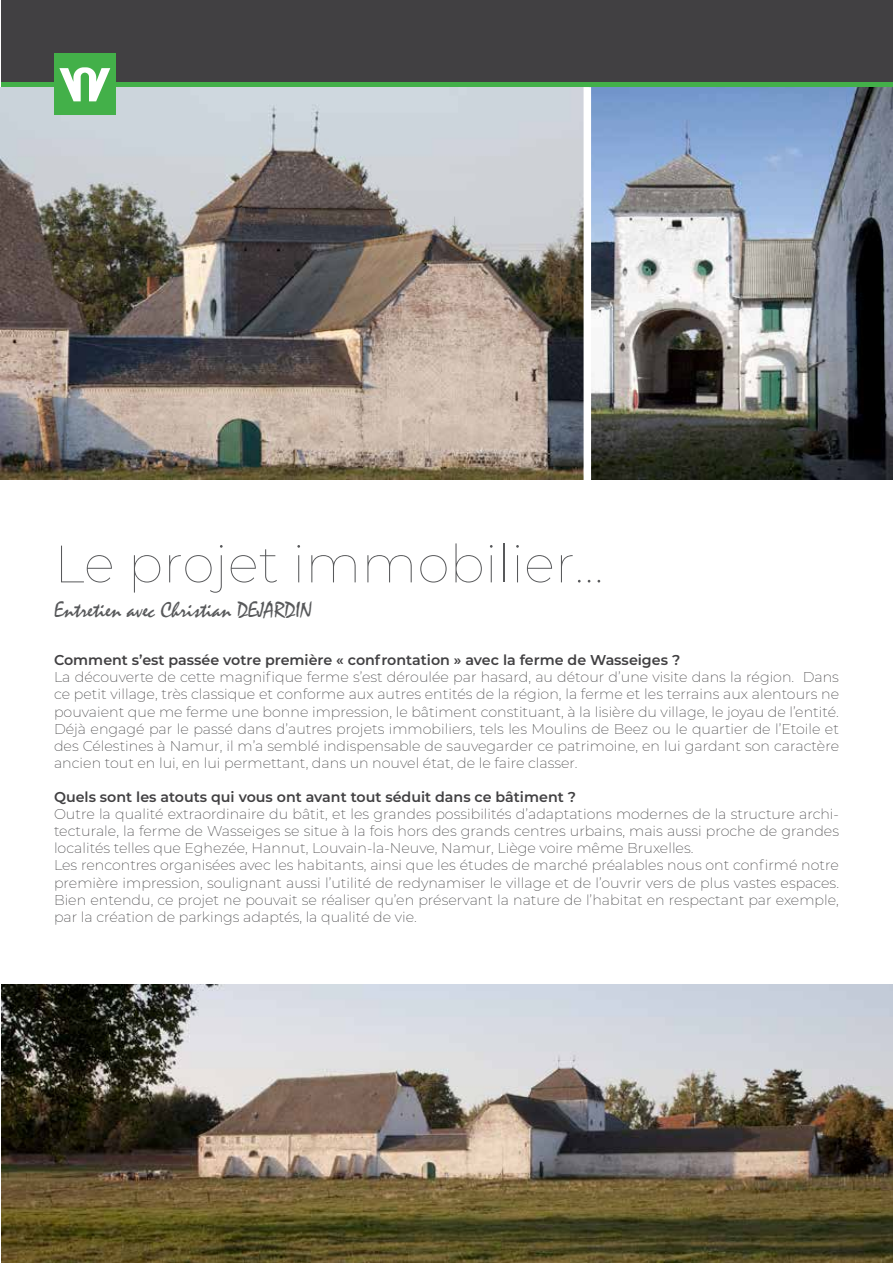
<style>
.page{position:relative;width:893px;height:1263px;background:#fff}
.page>*{position:absolute;margin:0;border:0;box-sizing:border-box;transform-origin:0 0}
.t1{font:100 52.5px "Montserrat";color:#58595b}
.t2{font:22.5px "Mistral";color:#58595b}
.t3{font:200 14.25px/17.1px "Montserrat";color:#414042;text-align:justify}
.t4{font:600 14.25px "Montserrat";color:#414042}
</style>
<div class="page">
<img style="left:0;top:87px;width:893px;height:392px">
<div style="left:2px;top:0;width:891px;height:83px;background:#414042"></div>
<hr style="left:2px;top:83px;width:891px;height:4px;background:#43b049">
<div style="left:54px;top:53px;width:62px;height:61px;background:#43b049"></div>
<svg style="left:59px;top:67px;width:51px;height:34px"></svg>
<img style="left:2px;top:984px;width:891px;height:279px">
<div style="left:584px;top:87px;width:7px;height:410px;background:#fff"></div>
<h1 class="t1" style="left:54px;top:529px;width:551px">Le projet immobilier…</h1>
<h2 class="t2" style="left:54px;top:597px;width:259px">Entretien avec Christian DEJARDIN</h2>
<p class="t4" style="left:54px;top:650px;width:628px">Comment s’est passée votre première « confrontation » avec la ferme de Wasseiges ?</p>
<p class="t3" style="left:54px;top:668px;width:787px">La découverte de cette magnifique ferme s’est déroulée par hasard, au détour d’une visite dans la région. Dans ce petit village, très classique et conforme aux autres entités de la région, la ferme et les terrains aux alentours ne pouvaient que me ferme une bonne impression, le bâtiment constituant, à la lisière du village, le joyau de l’entité.<br>Déjà engagé par le passé dans d’autres projets immobiliers, tels les Moulins de Beez ou le quartier de l’Etoile et des Célestines à Namur, il m’a semblé indispensable de sauvegarder ce patrimoine, en lui gardant son caractère ancien tout en lui, en lui permettant, dans un nouvel état, de le faire classer.</p>
<p class="t4" style="left:54px;top:787px;width:523px">Quels sont les atouts qui vous ont avant tout séduit dans ce bâtiment ?</p>
<p class="t3" style="left:54px;top:805px;width:786px;text-align:left">Outre la qualité extraordinaire du bâtit, et les grandes possibilités d’adaptations modernes de la structure archi&shy;tecturale, la ferme de Wasseiges se situe à la fois hors des grands centres urbains, mais aussi proche de grandes localités telles que Eghezée, Hannut, Louvain-la-Neuve, Namur, Liège voire même Bruxelles.<br>Les rencontres organisées avec les habitants, ainsi que les études de marché préalables nous ont confirmé notre première impression, soulignant aussi l’utilité de redynamiser le village et de l’ouvrir vers de plus vastes espaces.<br>Bien entendu, ce projet ne pouvait se réaliser qu’en préservant la nature de l’habitat en respectant par exemple, par la création de parkings adaptés, la qualité de vie.</p>
</div>
